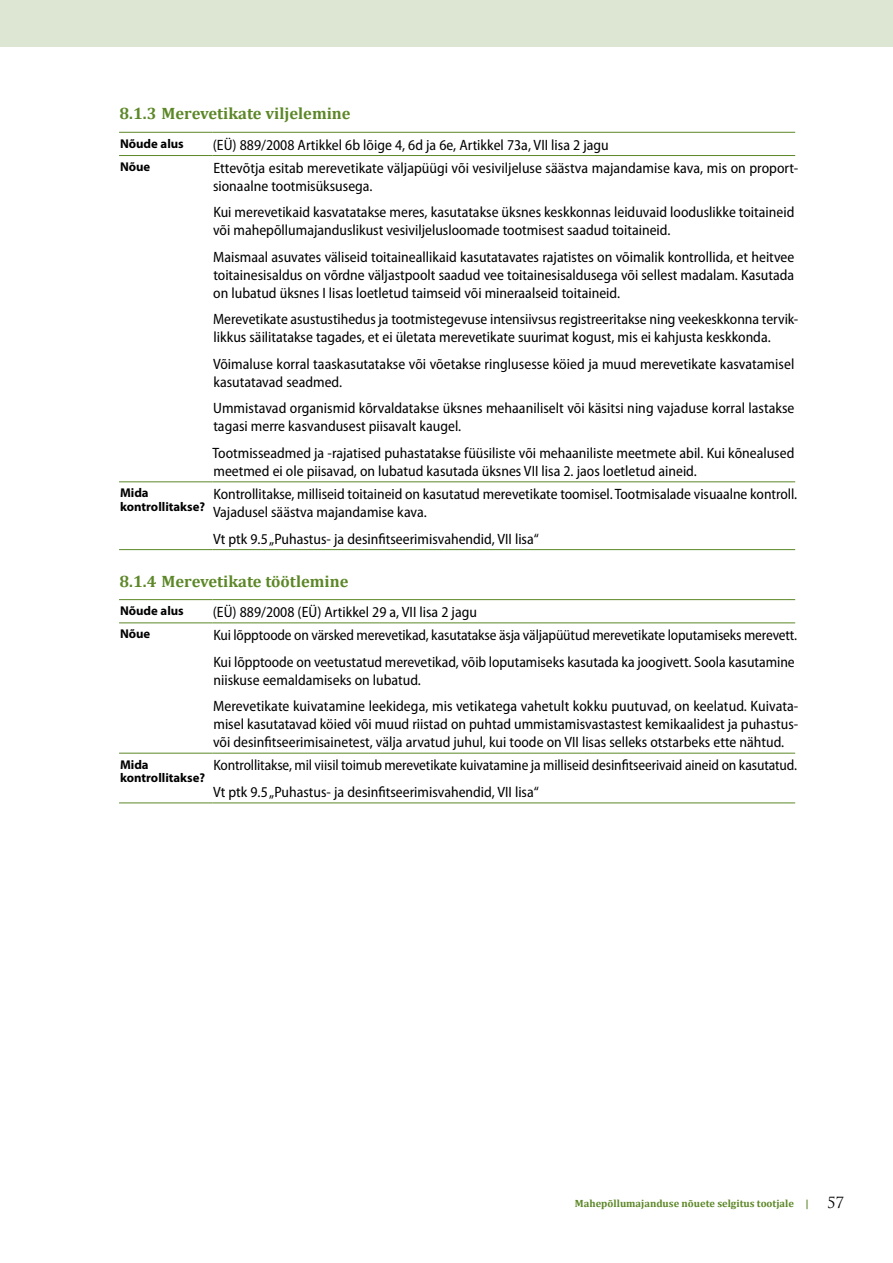
<style>
.page{position:relative;width:893px;height:1263px;background:#fff}
.page>*{position:absolute;margin:0;border:0;box-sizing:border-box;transform-origin:0 0}
.alapealkiri{font:700 16.5px "Cambria";color:#5c8727}
.tabeli_tekst{font:semi-condensed 15px/18px "Myriad Pro";color:#000}
.tabeli_bold_tekst{font:700 12.75px/13.5px "Myriad Pro";color:#000}
.t1{font:700 10.5px "Cambria";color:#5c8727}
.s1{font-family:"Trajan Pro";font-weight:400;font-size:15px;color:#000}
</style>
<div class="page">
<div style="left:0;top:0;width:893px;height:47px;background:#dde6d2"></div>
<hr style="left:119px;top:155px;width:94px;height:1px;background:#5c8727">
<hr style="left:213px;top:155px;width:582px;height:1px;background:#5c8727">
<hr style="left:119px;top:481px;width:94px;height:1px;background:#5c8727">
<hr style="left:213px;top:481px;width:582px;height:1px;background:#5c8727">
<hr style="left:119px;top:132px;width:94px;height:1px;background:#5c8727">
<hr style="left:213px;top:132px;width:582px;height:1px;background:#5c8727">
<hr style="left:119px;top:549px;width:94px;height:1px;background:#5c8727">
<hr style="left:213px;top:549px;width:582px;height:1px;background:#5c8727">
<hr style="left:119px;top:622px;width:94px;height:1px;background:#5c8727">
<hr style="left:213px;top:622px;width:582px;height:1px;background:#5c8727">
<hr style="left:119px;top:753px;width:94px;height:1px;background:#5c8727">
<hr style="left:213px;top:753px;width:582px;height:1px;background:#5c8727">
<hr style="left:119px;top:599px;width:94px;height:1px;background:#5c8727">
<hr style="left:213px;top:599px;width:582px;height:1px;background:#5c8727">
<hr style="left:119px;top:802px;width:94px;height:1px;background:#5c8727">
<hr style="left:213px;top:802px;width:582px;height:1px;background:#5c8727">
<p class="alapealkiri" style="left:119px;top:102px;width:233px">8.1.3 Merevetikate viljelemine</p>
<p class="tabeli_bold_tekst" style="left:120px;top:136px;width:65px">Nõude alus</p>
<p class="tabeli_tekst" style="left:213px;top:136px;width:397px">(EÜ) 889/2008 Artikkel 6b lõige 4, 6d ja 6e, Artikkel 73a, VII lisa 2 jagu</p>
<p class="tabeli_bold_tekst" style="left:120px;top:160px;width:32px">Nõue</p>
<p class="tabeli_tekst" style="left:213px;top:159px;width:587px">Ettevõtja esitab merevetikate väljapüügi või vesiviljeluse säästva majandamise kava, mis on proport&shy;sionaalne tootmisüksusega.</p>
<p class="tabeli_tekst" style="left:213px;top:204px;width:583px">Kui merevetikaid kasvatatakse meres, kasutatakse üksnes keskkonnas leiduvaid looduslikke toitaineid või mahepõllumajanduslikust vesiviljelusloomade tootmisest saadud toitaineid.</p>
<p class="tabeli_tekst" style="left:213px;top:248px;width:583px;text-align:justify">Maismaal asuvates väliseid toitaineallikaid kasutatavates rajatistes on võimalik kontrollida, et heitvee toitainesisaldus on võrdne väljastpoolt saadud vee toitainesisaldusega või sellest madalam. Kasutada on lubatud üksnes I lisas loetletud taimseid või mineraalseid toitaineid.</p>
<p class="tabeli_tekst" style="left:213px;top:311px;width:587px">Merevetikate asustustihedus ja tootmistegevuse intensiivsus registreeritakse ning veekeskkonna tervik&shy;likkus säilitatakse tagades, et ei ületata merevetikate suurimat kogust, mis ei kahjusta keskkonda.</p>
<p class="tabeli_tekst" style="left:213px;top:355px;width:583px">Võimaluse korral taaskasutatakse või võetakse ringlusesse köied ja muud merevetikate kasvatamisel kasutatavad seadmed.</p>
<p class="tabeli_tekst" style="left:213px;top:400px;width:583px">Ummistavad organismid kõrvaldatakse üksnes mehaaniliselt või käsitsi ning vajaduse korral lastakse tagasi merre kasvandusest piisavalt kaugel.</p>
<p class="tabeli_tekst" style="left:212px;top:444px;width:583px">Tootmisseadmed ja -rajatised puhastatakse füüsiliste või mehaaniliste meetmete abil. Kui kõnealused meetmed ei ole piisavad, on lubatud kasutada üksnes VII lisa 2. jaos loetletud aineid.</p>
<p class="tabeli_bold_tekst" style="left:120px;top:486px;width:87px">Mida kontrollitakse?</p>
<p class="tabeli_tekst" style="left:213px;top:485px;width:586px">Kontrollitakse, milliseid toitaineid on kasutatud merevetikate toomisel. Tootmisalade visuaalne kontroll.<br>Vajadusel säästva majandamise kava.</p>
<p class="tabeli_tekst" style="left:213px;top:530px;width:327px">Vt ptk 9.5 „Puhastus- ja desinfitseerimisvahendid, VII lisa“</p>
<p class="alapealkiri" style="left:119px;top:569px;width:230px">8.1.4 Merevetikate töötlemine</p>
<p class="tabeli_bold_tekst" style="left:120px;top:604px;width:65px">Nõude alus</p>
<p class="tabeli_tekst" style="left:213px;top:603px;width:266px">(EÜ) 889/2008 (EÜ) Artikkel 29 a, VII lisa 2 jagu</p>
<p class="tabeli_bold_tekst" style="left:120px;top:627px;width:32px">Nõue</p>
<p class="tabeli_tekst" style="left:213px;top:626px;width:585px">Kui lõpptoode on värsked merevetikad, kasutatakse äsja väljapüütud merevetikate loputamiseks merevett.</p>
<p class="tabeli_tekst" style="left:213px;top:653px;width:583px">Kui lõpptoode on veetustatud merevetikad, võib loputamiseks kasutada ka joogivett. Soola kasutamine niiskuse eemaldamiseks on lubatud.</p>
<p class="tabeli_tekst" style="left:213px;top:697px;width:587px;text-align:justify">Merevetikate kuivatamine leekidega, mis vetikatega vahetult kokku puutuvad, on keelatud. Kuivata&shy;misel kasutatavad köied või muud riistad on puhtad ummistamisvastastest kemikaalidest ja puhastus&shy;või desinfitseerimisainetest, välja arvatud juhul, kui toode on VII lisas selleks otstarbeks ette nähtud.</p>
<p class="tabeli_bold_tekst" style="left:120px;top:757px;width:87px">Mida kontrollitakse?</p>
<p class="tabeli_tekst" style="left:213px;top:757px;width:585px">Kontrollitakse, mil viisil toimub merevetikate kuivatamine ja milliseid desinfitseerivaid aineid on kasutatud.</p>
<p class="tabeli_tekst" style="left:213px;top:783px;width:327px">Vt ptk 9.5 „Puhastus- ja desinfitseerimisvahendid, VII lisa“</p>
<p class="t1" style="left:575px;top:1196px;width:271px">Mahepõllumajanduse nõuete selgitus tootjale | <span class="s1">57</span></p>
</div>
